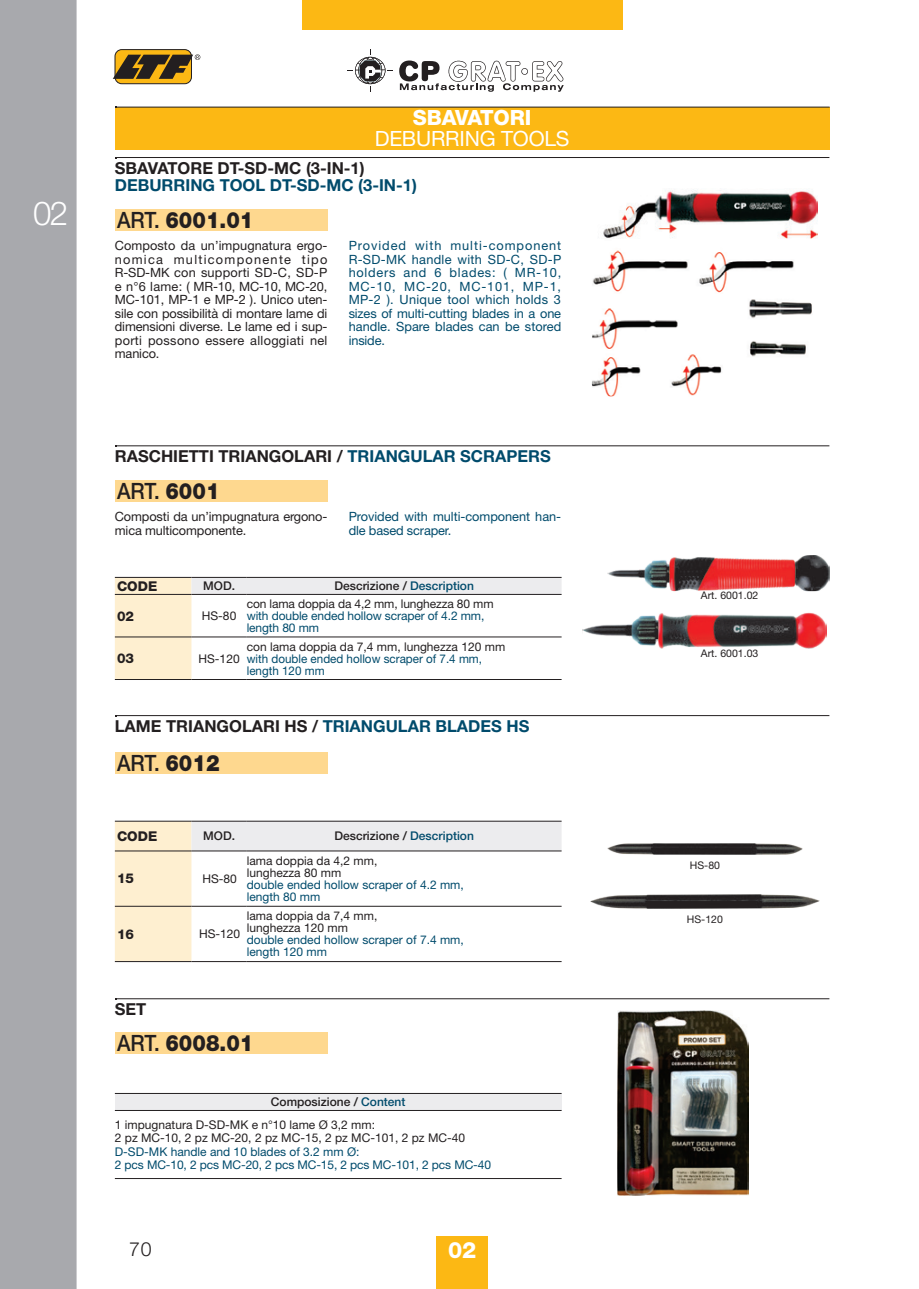
<style>
.page{position:relative;width:919px;height:1289px;background:#fff}
.page>*{position:absolute;margin:0;border:0;box-sizing:border-box;transform-origin:0 0}
.t1{font:300 33px "Helvetica Neue LT Std";color:#fff}
.ART_grande{font:900 22.5px "Helvetica Neue LT Std";color:#231f20;scale:.9 1}
.ART_grande-2{font:500 22.5px "Helvetica Neue LT Std";letter-spacing:-.01em;color:#231f20;scale:.9 1}
.t2{font:800 22.5px "Helvetica Neue LT Std";color:#fff}
.TiT_centro_-_ING{font:21px "Helvetica Neue LT Std";letter-spacing:-.01em;color:#fff}
.TiT_centro{font:800 21px "Helvetica Neue LT Std";letter-spacing:-.01em;color:#fff}
.t3{font:300 19.5px "Helvetica Neue LT Std";color:#231f20}
.TIT_dx{font:700 16.5px "Helvetica Neue LT Std";color:#231f20}
.TIT_dx-2{font:700 16.5px "Helvetica Neue LT Std";color:#004b6c}
.CODeART{font:800 13.5px "Helvetica Neue LT Std";color:#231f20}
.TX_c8_5{font:12.75px/13.5px "Helvetica Neue LT Std";letter-spacing:-.01em;color:#231f20;text-align:justify}
.TX_c8_5_ing{font:12.75px/13.5px "Helvetica Neue LT Std";letter-spacing:-.005em;color:#004b6c;text-align:justify}
.TAB_light{font:12px/12px "Helvetica Neue LT Std";color:#004b6c}
.TAB_light-2{font:12px "Helvetica Neue LT Std";color:#231f20}
.TAB_Descriz_Medium{font:500 12px "Helvetica Neue LT Std";color:#231f20}
.CODeART-2{font:10.5px "Helvetica Neue LT Std";color:#231f20}
.s1{font-weight:500}
.s2{color:#004b6c}
.s3{font-weight:900}
</style>
<div class="page">
<div style="left:437px;top:1235px;width:51px;height:53px;background:#fcb814"></div>
<div style="left:115px;top:50px;width:76px;height:34px;background:#fcb814;border-radius:7px"></div>
<div style="left:115px;top:49px;width:77px;height:35px;border:1px solid #231f20;border-radius:7px"></div>
<svg style="left:113px;top:54px;width:87px;height:25px"></svg>
<div style="left:302px;top:0;width:320px;height:30px;background:#fcb814"></div>
<div style="left:0;top:0;width:77px;height:1288px;background:#a8a9ad"></div>
<div style="left:115px;top:752px;width:212px;height:21px;background:#fed88f"></div>
<hr style="left:116px;top:715px;width:713px;height:1px;background:#231f20">
<svg style="left:115px;top:822px;width:446px;height:139px"></svg>
<hr style="left:115px;top:821px;width:76px;height:1px;background:#231f20">
<hr style="left:191px;top:821px;width:56px;height:1px;background:#231f20">
<hr style="left:247px;top:821px;width:314px;height:1px;background:#231f20">
<hr style="left:115px;top:850px;width:76px;height:1px;background:#231f20">
<hr style="left:191px;top:850px;width:56px;height:1px;background:#231f20">
<hr style="left:247px;top:850px;width:314px;height:1px;background:#231f20">
<hr style="left:115px;top:906px;width:76px;height:1px;background:#231f20">
<hr style="left:191px;top:906px;width:56px;height:1px;background:#231f20">
<hr style="left:247px;top:906px;width:314px;height:1px;background:#231f20">
<hr style="left:115px;top:961px;width:76px;height:1px;background:#231f20">
<hr style="left:191px;top:961px;width:56px;height:1px;background:#231f20">
<hr style="left:247px;top:961px;width:314px;height:1px;background:#231f20">
<div style="left:115px;top:1032px;width:212px;height:21px;background:#fed88f"></div>
<div style="left:115px;top:1093px;width:446px;height:17px;background:#ececee"></div>
<hr style="left:115px;top:1093px;width:446px;height:1px;background:#231f20">
<hr style="left:115px;top:1110px;width:446px;height:1px;background:#231f20">
<hr style="left:115px;top:1178px;width:446px;height:1px;background:#231f20">
<hr style="left:116px;top:998px;width:713px;height:1px;background:#231f20">
<img style="left:618px;top:1010px;width:130px;height:185px">
<div style="left:115px;top:209px;width:212px;height:21px;background:#fed88f"></div>
<div style="left:115px;top:480px;width:212px;height:21px;background:#fed88f"></div>
<hr style="left:116px;top:157px;width:713px;height:1px;background:#231f20">
<hr style="left:116px;top:445px;width:713px;height:1px;background:#231f20">
<svg style="left:115px;top:578px;width:446px;height:101px"></svg>
<hr style="left:115px;top:577px;width:76px;height:1px;background:#231f20">
<hr style="left:191px;top:577px;width:56px;height:1px;background:#231f20">
<hr style="left:247px;top:577px;width:314px;height:1px;background:#231f20">
<hr style="left:115px;top:594px;width:76px;height:1px;background:#231f20">
<hr style="left:191px;top:594px;width:56px;height:1px;background:#231f20">
<hr style="left:247px;top:594px;width:314px;height:1px;background:#231f20">
<hr style="left:115px;top:636px;width:76px;height:1px;background:#231f20">
<hr style="left:191px;top:636px;width:56px;height:1px;background:#231f20">
<hr style="left:247px;top:636px;width:314px;height:1px;background:#231f20">
<hr style="left:115px;top:679px;width:76px;height:1px;background:#231f20">
<hr style="left:191px;top:679px;width:56px;height:1px;background:#231f20">
<hr style="left:247px;top:679px;width:314px;height:1px;background:#231f20">
<img style="left:592px;top:233px;width:226px;height:163px">
<img style="left:735px;top:293px;width:83px;height:28px">
<img style="left:742px;top:331px;width:70px;height:28px">
<img style="left:582px;top:612px;width:244px;height:36px">
<img style="left:607px;top:555px;width:222px;height:36px">
<img style="left:590px;top:894px;width:229px;height:15px">
<img style="left:607px;top:843px;width:195px;height:11px">
<img style="left:592px;top:190px;width:225px;height:55px">
<div style="left:115px;top:107px;width:714px;height:43px;background:#fcb814"></div>
<hr style="left:116px;top:107px;width:713px;height:1px;background:#231f20">
<svg style="left:347px;top:49px;width:45px;height:43px"></svg>
<svg style="left:399px;top:60px;width:164px;height:32px"></svg>
<h1 class="t1" style="left:33px;top:193px;width:37px">02</h1>
<p class="TiT_centro" style="left:413px;top:105px;width:120px">SBAVATORI</p>
<p class="TiT_centro_-_ING" style="left:375px;top:126px;width:196px">DEBURRING TOOLS</p>
<p class="TIT_dx" style="left:115px;top:158px;width:251px">SBAVATORE DT-SD-MC (3-IN-1)</p>
<p class="TIT_dx-2" style="left:115px;top:175px;width:303px">DEBURRING TOOL DT-SD-MC (3-IN-1)</p>
<p class="ART_grande" style="left:117px;top:206px;width:153px"><span class="s1">ART.</span> 6001.01</p>
<p class="TX_c8_5" style="left:115px;top:239px;width:214px">Composto da un’impugnatura ergo&shy;nomica multicomponente tipo R-SD-MK con supporti SD-C, SD-P e n°6 lame: ( MR-10, MC-10, MC-20, MC-101, MP-1 e MP-2 ). Unico uten&shy;sile con possibilità di montare lame di dimensioni diverse. Le lame ed i sup&shy;porti possono essere alloggiati nel manico.</p>
<p class="TX_c8_5_ing" style="left:348px;top:239px;width:214px">Provided with multi-component R-SD-MK handle with SD-C, SD-P holders and 6 blades: ( MR-10, MC-10, MC-20, MC-101, MP-1, MP-2 ). Unique tool which holds 3 sizes of multi-cutting blades in a one handle. Spare blades can be stored inside.</p>
<p class="TIT_dx" style="left:115px;top:446px;width:437px">RASCHIETTI TRIANGOLARI / <span class="s2">TRIANGULAR SCRAPERS</span></p>
<p class="ART_grande-2" style="left:117px;top:477px;width:115px">ART. <span class="s3">6001</span></p>
<p class="TX_c8_5" style="left:115px;top:510px;width:214px">Composti da un’impugnatura ergono&shy;mica multicomponente.</p>
<p class="TX_c8_5_ing" style="left:348px;top:510px;width:214px">Provided with multi-component han&shy;dle based scraper.</p>
<p class="CODeART" style="left:117px;top:578px;width:42px">CODE</p>
<p class="TAB_Descriz_Medium" style="left:203px;top:578px;width:33px">MOD.</p>
<p class="TAB_Descriz_Medium" style="left:334px;top:578px;width:141px">Descrizione / <span class="s2">Description</span></p>
<p class="CODeART" style="left:117px;top:607px;width:19px">02</p>
<p class="TAB_light-2" style="left:202px;top:608px;width:36px">HS-80</p>
<p class="TAB_light-2" style="left:247px;top:596px;width:248px">con lama doppia da 4,2 mm, lunghezza 80 mm</p>
<p class="TAB_light" style="left:247px;top:609px;width:239px">with double ended hollow scraper of 4.2 mm,</p>
<p class="TAB_light" style="left:247px;top:621px;width:74px">length 80 mm</p>
<p class="TAB_light-2" style="left:247px;top:639px;width:260px">con lama doppia da 7,4 mm, lunghezza 120 mm</p>
<p class="TAB_light" style="left:247px;top:652px;width:237px">with double ended hollow scraper of 7.4 mm,</p>
<p class="TAB_light" style="left:247px;top:664px;width:79px">length 120 mm</p>
<p class="CODeART" style="left:117px;top:650px;width:19px">03</p>
<p class="TAB_light-2" style="left:198px;top:651px;width:43px">HS-120</p>
<p class="TIT_dx" style="left:115px;top:716px;width:416px">LAME TRIANGOLARI HS / <span class="s2">TRIANGULAR BLADES HS</span></p>
<p class="ART_grande-2" style="left:117px;top:749px;width:115px">ART. <span class="s3">6012</span></p>
<p class="CODeART" style="left:117px;top:828px;width:42px">CODE</p>
<p class="TAB_Descriz_Medium" style="left:203px;top:829px;width:33px">MOD.</p>
<p class="TAB_Descriz_Medium" style="left:334px;top:829px;width:141px">Descrizione / <span class="s2">Description</span></p>
<p class="CODeART" style="left:117px;top:870px;width:19px">15</p>
<p class="TAB_light-2" style="left:202px;top:871px;width:36px">HS-80</p>
<p class="TAB_light-2" style="left:247px;top:853px;width:132px">lama doppia da 4,2 mm,</p>
<p class="TAB_light-2" style="left:247px;top:865px;width:96px">lunghezza 80 mm</p>
<p class="TAB_light" style="left:247px;top:878px;width:218px">double ended hollow scraper of 4.2 mm, length 80 mm</p>
<p class="TAB_light-2" style="left:247px;top:908px;width:132px">lama doppia da 7,4 mm,</p>
<p class="TAB_light-2" style="left:247px;top:920px;width:103px">lunghezza 120 mm</p>
<p class="TAB_light" style="left:247px;top:933px;width:218px">double ended hollow scraper of 7.4 mm, length 120 mm</p>
<p class="CODeART" style="left:117px;top:925px;width:19px">16</p>
<p class="TAB_light-2" style="left:199px;top:926px;width:43px">HS-120</p>
<p class="TIT_dx" style="left:115px;top:999px;width:33px">SET</p>
<p class="ART_grande" style="left:117px;top:1029px;width:153px"><span class="s1">ART.</span> 6008.01</p>
<p class="TAB_Descriz_Medium" style="left:271px;top:1094px;width:136px">Composizione / <span class="s2">Content</span></p>
<p class="TAB_light-2" style="left:115px;top:1117px;width:262px">1 impugnatura D-SD-MK e n°10 lame Ø 3,2 mm:</p>
<p class="TAB_light-2" style="left:115px;top:1130px;width:352px">2 pz MC-10, 2 pz MC-20, 2 pz MC-15, 2 pz MC-101, 2 pz MC-40</p>
<p class="TAB_light" style="left:115px;top:1145px;width:246px">D-SD-MK handle and 10 blades of 3.2 mm Ø:</p>
<p class="TAB_light" style="left:115px;top:1158px;width:377px">2 pcs MC-10, 2 pcs MC-20, 2 pcs MC-15, 2 pcs MC-101, 2 pcs MC-40</p>
<h3 class="t3" style="left:129px;top:1237px;width:24px">70</h3>
<h2 class="t2" style="left:448px;top:1236px;width:30px">02</h2>
<p class="CODeART-2" style="left:701px;top:589px;width:59px">Art. 6001.02</p>
<p class="CODeART-2" style="left:701px;top:646px;width:59px">Art. 6001.03</p>
<p class="CODeART-2" style="left:689px;top:859px;width:32px">HS-80</p>
<p class="CODeART-2" style="left:687px;top:912px;width:37px">HS-120</p>
</div>
